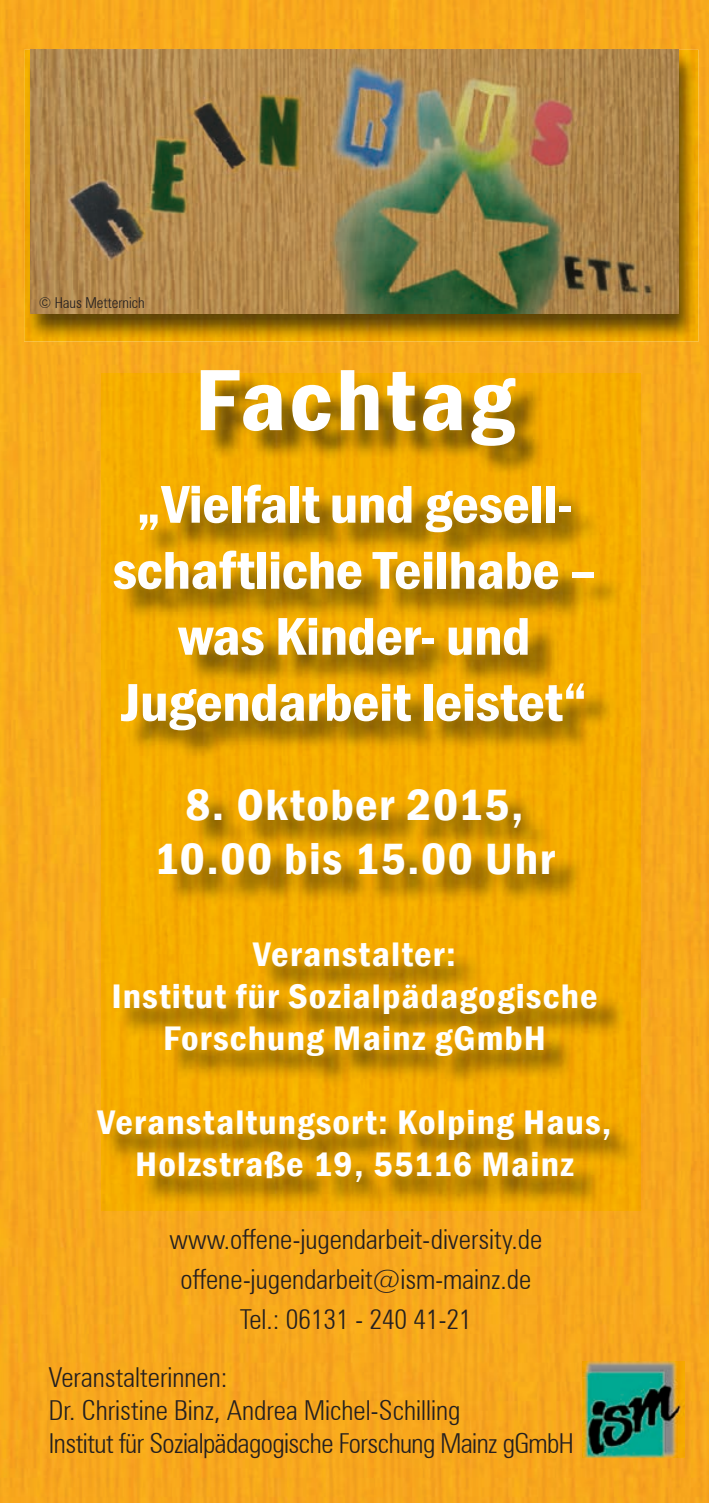
<style>
.page{position:relative;width:709px;height:1503px;background:#fff}
.page>*{position:absolute;margin:0;border:0;box-sizing:border-box;transform-origin:0 0}
.t1{font:600 condensed 90px "Franklin Gothic";letter-spacing:.03em;color:#fff;scale:1.09 1}
.t2{font:600 condensed 55px/66px "Franklin Gothic";letter-spacing:-.01em;color:#fff;text-align:center;scale:1.09 1}
.t3{font:600 condensed 45px/54px "Franklin Gothic";letter-spacing:.03em;color:#fff;text-align:center;scale:1.09 1}
.t4{font:600 condensed 35px/42px "Franklin Gothic";letter-spacing:.03em;color:#fff;text-align:center;scale:1.09 1}
.t5{font:300 condensed 27.5px/40px "Zurich BT";color:#231f20;text-align:center}
.t6{font:300 condensed 15px "Zurich BT";color:#231f20}
</style>
<div class="page">
<img style="left:0;top:0;width:709px;height:1502px">
<img style="left:102px;top:373px;width:538px;height:837px">
<img style="left:24px;top:50px;width:674px;height:291px">
<img style="left:31px;top:49px;width:647px;height:265px">
<img style="left:583px;top:1361px;width:101px;height:96px">
<p class="t6" style="left:39px;top:294px;width:107px">© Haus Metternich</p>
<h1 class="t1" style="left:194px;top:340px;width:295px">Fachtag</h1>
<h2 class="t2" style="left:112px;top:470px;width:445px">„Vielfalt und gesell&shy;schaftliche Teilhabe – was Kinder- und<br>Jugendarbeit leistet“</h2>
<h3 class="t3" style="left:154px;top:777px;width:369px">8. Oktober 2015,<br>10.00 bis 15.00 Uhr</h3>
<p class="t4" style="left:111px;top:932px;width:447px">Veranstalter:<br>Institut für Sozialpädagogische<br>Forschung Mainz gGmbH</p>
<p class="t4" style="left:97px;top:1100px;width:473px">Veranstaltungsort: Kolping Haus,<br>Holzstraße 19, 55116 Mainz</p>
<p class="t5" style="left:170px;top:1219px;width:374px">www.offene-jugendarbeit-diversity.de offene-jugendarbeit@ism-mainz.de<br>Tel.: 06131 - 240 41-21</p>
<p class="t5" style="left:49px;top:1360px;width:526px;line-height:33px;text-align:left">Veranstalterinnen:<br>Dr. Christine Binz, Andrea Michel-Schilling<br>Institut für Sozialpädagogische Forschung Mainz gGmbH</p>
</div>
